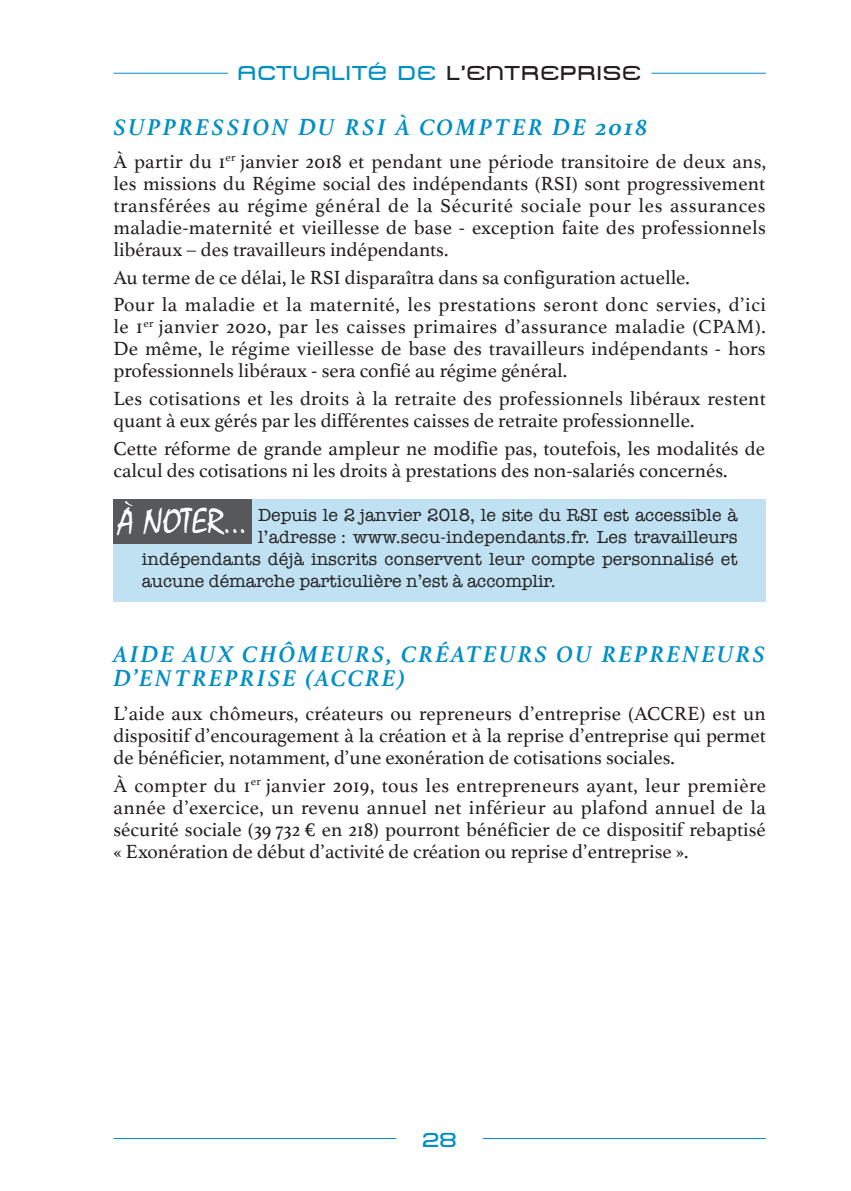
<style>
.page{position:relative;width:851px;height:1191px;background:#fff}
.page>*{position:absolute;margin:0;border:0;box-sizing:border-box;transform-origin:0 0}
.t1{font:36px "Mistral";color:#fff}
.t2{font:italic 700 24px/24px "Athelas";letter-spacing:.09em;color:#008fc5}
.t3{font:20px/22px "Athelas";color:#231f20;text-align:justify}
.t4{font:20px "Metro DF";letter-spacing:.05em;color:#231f20}
.t5{font:20px "Metro DF";color:#008fc5}
.t6{font:18px "American Typewriter";letter-spacing:.005em;color:#231f20}
.s1{color:#008fc5}
</style>
<div class="page">
<div style="left:113px;top:499px;width:652px;height:102px;background:#bfe1f1"></div>
<div style="left:113px;top:499px;width:139px;height:45px;background:#57585a"></div>
<hr style="left:113px;top:1138px;width:283px;height:1px;background:#008fc5">
<hr style="left:483px;top:1138px;width:282px;height:1px;background:#008fc5">
<hr style="left:113px;top:73px;width:115px;height:1px;background:#008fc5">
<hr style="left:651px;top:73px;width:114px;height:1px;background:#008fc5">
<p class="t4" style="left:238px;top:62px;width:405px"><span class="s1">ACTUALITÉ DE</span> L’ENTREPRISE</p>
<p class="t2" style="left:113px;top:114px;width:247px">SUPPRESSION DU RSI</p>
<p class="t2" style="left:395px;top:114px;width:253px">À COMPTER DE 2018</p>
<p class="t3" style="left:113px;top:150px;width:654px">À partir du 1<sup>er</sup> janvier 2018 et pendant une période transitoire de deux ans, les missions du Régime social des indépendants (RSI) sont progressivement transférées au régime général de la Sécurité sociale pour les assurances maladie-maternité et vieillesse de base - exception faite des professionnels libéraux – des travailleurs indépendants.</p>
<p class="t3" style="left:113px;top:263px;width:654px;line-height:27.6px">Au terme de ce délai, le RSI disparaîtra dans sa configuration actuelle.<br>Pour la maladie et la maternité, les prestations seront donc servies, d’ici</p>
<p class="t3" style="left:113px;top:315px;width:653px">le 1<sup>er</sup> janvier 2020, par les caisses primaires d’assurance maladie (CPAM).<br>De même, le régime vieillesse de base des travailleurs indépendants - hors professionnels libéraux - sera confié au régime général.</p>
<p class="t3" style="left:113px;top:387px;width:653px">Les cotisations et les droits à la retraite des professionnels libéraux restent quant à eux gérés par les différentes caisses de retraite professionnelle.</p>
<p class="t3" style="left:113px;top:436px;width:653px">Cette réforme de grande ampleur ne modifie pas, toutefois, les modalités de calcul des cotisations ni les droits à prestations des non-salariés concernés.</p>
<p class="t6" style="left:258px;top:501px;width:481px">Depuis le 2 janvier 2018, le site du RSI est accessible à</p>
<p class="t6" style="left:258px;top:523px;width:481px">l’adresse : www.secu-independants.fr. Les travailleurs</p>
<p class="t6" style="left:142px;top:545px;width:597px">indépendants déjà inscrits conservent leur compte personnalisé et</p>
<p class="t6" style="left:142px;top:567px;width:415px">aucune démarche particulière n’est à accomplir.</p>
<h1 class="t1" style="left:119px;top:501px;width:130px">À NOTER...</h1>
<p class="t2" style="left:113px;top:642px;width:653px">AIDE AUX CHÔMEURS, CRÉATEURS OU REPRENEURS<br>D’ENTREPRISE (ACCRE)</p>
<p class="t3" style="left:113px;top:701px;width:654px">L’aide aux chômeurs, créateurs ou repreneurs d’entreprise (ACCRE) est un dispositif d’encouragement à la création et à la reprise d’entreprise qui permet de bénéficier, notamment, d’une exonération de cotisations sociales.</p>
<p class="t3" style="left:113px;top:773px;width:654px">À compter du 1<sup>er</sup> janvier 2019, tous les entrepreneurs ayant, leur première année d’exercice, un revenu annuel net inférieur au plafond annuel de la sécurité sociale (39 732 € en 218) pourront bénéficier de ce dispositif rebaptisé « Exonération de début d’activité de création ou reprise d’entreprise ».</p>
<p class="t5" style="left:422px;top:1128px;width:37px">28</p>
</div>
